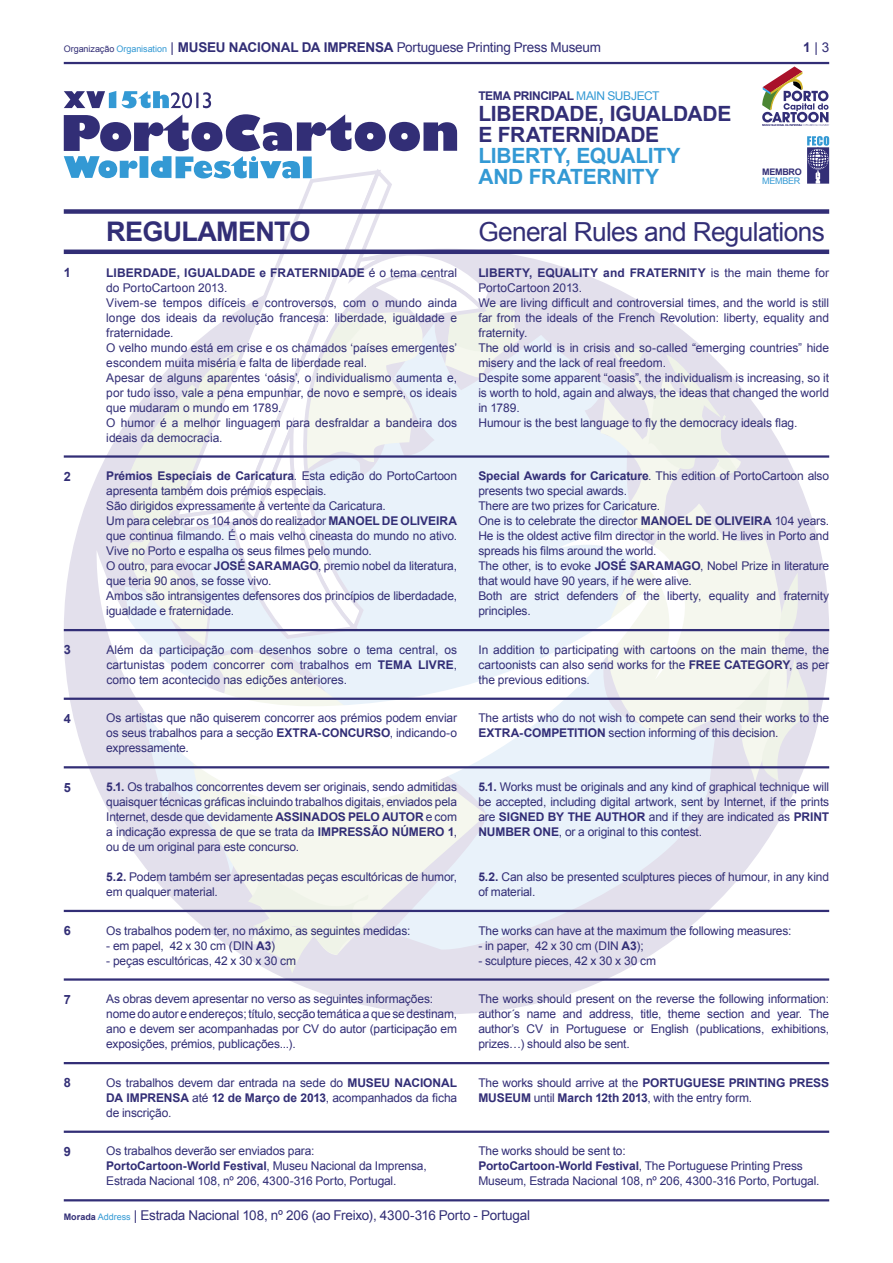
<style>
.page{position:relative;width:893px;height:1263px;background:#fff}
.page>*{position:absolute;margin:0;border:0;box-sizing:border-box;transform-origin:0 0}
.t1{font:700 27px "Arial";letter-spacing:-.025em;color:#322e76}
.t2{font:26.25px "Arial";letter-spacing:-.025em;color:#322e76}
.t3{font:700 21px/21px "Arial";letter-spacing:-.01em;color:#322e76}
.t4{font:700 21px/21px "Arial";letter-spacing:-.015em;color:#3399d4}
.t5{font:13.5px "Arial";letter-spacing:-.02em;color:#322e76}
.t6{font:700 12.75px "Arial";color:#322e76}
.t7{font:12px/15px "Arial";letter-spacing:-.015em;color:#322e76}
.t8{font:700 12px "Arial";letter-spacing:-.035em;color:#322e76}
.t9{font:700 9px "Arial";letter-spacing:-.03em;color:#322e76}
.t10{font:9px "Arial";letter-spacing:-.03em;color:#3399d4}
.s1{font-size:9px}
.s2{font-size:9px;color:#3399d4}
.s3{font-weight:700}
.s4{font-weight:400;color:#3399d4}
.s5{font-weight:700;font-size:9px}
</style>
<div class="page">
<div style="left:64px;top:249px;width:765px;height:765px;background:#e3e0ec;border-radius:50%"></div>
<svg style="left:124px;top:424px;width:592px;height:528px"></svg>
<svg style="left:187px;top:806px;width:299px;height:149px;fill:#f5f7ee"></svg>
<svg style="left:125px;top:531px;width:661px;height:252px;background:#eff2ef"></svg>
<svg style="left:507px;top:287px;width:255px;height:244px"></svg>
<svg style="left:126px;top:366px;width:45px;height:184px"></svg>
<svg style="left:616px;top:345px;width:123px;height:129px"></svg>
<svg style="left:779px;top:573px;width:23px;height:70px"></svg>
<svg style="left:735px;top:658px;width:76px;height:124px"></svg>
<svg style="left:248px;top:874px;width:121px;height:100px"></svg>
<svg style="left:95px;top:550px;width:574px;height:256px;background:#f0f4f8"></svg>
<svg style="left:558px;top:526px;width:137px;height:154px;background:#f3f6f6"></svg>
<svg style="left:171px;top:178px;width:53px;height:244px"></svg>
<svg style="left:224px;top:178px;width:283px;height:462px"></svg>
<svg style="left:349px;top:244px;width:171px;height:134px"></svg>
<svg style="left:169px;top:422px;width:47px;height:223px"></svg>
<svg style="left:216px;top:317px;width:180px;height:328px;background:#f3f6f7"></svg>
<hr style="left:64px;top:62px;width:765px;height:2px;background:#322e76">
<hr style="left:64px;top:1199px;width:765px;height:2px;background:#322e76">
<hr style="left:64px;top:766px;width:765px;height:2px;background:#322e76">
<hr style="left:64px;top:698px;width:765px;height:2px;background:#322e76">
<hr style="left:64px;top:250px;width:765px;height:4px;background:#322e76">
<hr style="left:64px;top:978px;width:765px;height:3px;background:#322e76">
<hr style="left:64px;top:910px;width:765px;height:2px;background:#322e76">
<hr style="left:64px;top:1062px;width:765px;height:2px;background:#322e76">
<hr style="left:64px;top:1130px;width:765px;height:3px;background:#322e76">
<svg style="left:64px;top:114px;width:393px;height:64px"></svg>
<svg style="left:64px;top:91px;width:147px;height:17px"></svg>
<div style="left:64px;top:209px;width:765px;height:5px;background:#322e76"></div>
<hr style="left:64px;top:455px;width:765px;height:3px;background:#322e76">
<svg style="left:807px;top:136px;width:22px;height:48px"></svg>
<svg style="left:762px;top:66px;width:67px;height:60px"></svg>
<hr style="left:64px;top:629px;width:765px;height:2px;background:#322e76">
<p class="t5" style="left:64px;top:39px;width:539px"><span class="s1">Organização</span> <span class="s2">Organisation</span> | <span class="s3">MUSEU NACIONAL DA IMPRENSA</span> Portuguese Printing Press Museum</p>
<p class="t5" style="left:803px;top:39px;width:28px"><span class="s3">1</span> | 3</p>
<p class="t8" style="left:478px;top:88px;width:183px">TEMA PRINCIPAL <span class="s4">MAIN SUBJECT</span></p>
<h3 class="t3" style="left:478px;top:103px;width:254px">LIBERDADE, IGUALDADE<br>E FRATERNIDADE</h3>
<h3 class="t4" style="left:478px;top:145px;width:204px">LIBERTY, EQUALITY<br>AND FRATERNITY</h3>
<p class="t9" style="left:762px;top:166px;width:41px">MEMBRO</p>
<p class="t10" style="left:762px;top:175px;width:40px">MEMBER</p>
<h1 class="t1" style="left:106px;top:214px;width:206px">REGULAMENTO</h1>
<h2 class="t2" style="left:478px;top:214px;width:348px">General Rules and Regulations</h2>
<p class="t6" style="left:64px;top:264px;width:9px">1</p>
<p class="t7" style="left:478px;top:265px;width:352px"><span class="s3">LIBERTY, EQUALITY and FRATERNITY</span> is the main theme for PortoCartoon 2013.<br>We are living difficult and controversial times, and the world is still far from the ideals of the French Revolution: liberty, equality and fraternity.<br>The old world is in crisis and so-called “emerging countries” hide misery and the lack of real freedom.<br>Despite some apparent “oasis”, the individualism is increasing, so it is worth to hold, again and always, the ideas that changed the world in 1789.<br>Humour is the best language to fly the democracy ideals flag.</p>
<p class="t7" style="left:106px;top:265px;width:352px"><span class="s3">LIBERDADE, IGUALDADE e FRATERNIDADE</span> é o tema central do PortoCartoon 2013.<br>Vivem-se tempos difíceis e controversos, com o mundo ainda longe dos ideais da revolução francesa: liberdade, igualdade e fraternidade.<br>O velho mundo está em crise e os chamados ‘países emergentes’ escondem muita miséria e falta de liberdade real.<br>Apesar de alguns aparentes ‘oásis’, o individualismo aumenta e, por tudo isso, vale a pena empunhar, de novo e sempre, os ideais que mudaram o mundo em 1789.<br>O humor é a melhor linguagem para desfraldar a bandeira dos ideais da democracia.</p>
<p class="t6" style="left:64px;top:468px;width:9px">2</p>
<p class="t7" style="left:478px;top:469px;width:352px"><span class="s3">Special Awards for Caricature</span>. This edition of PortoCartoon also presents two special awards.<br>There are two prizes for Caricature.<br>One is to celebrate the director <span class="s3">MANOEL DE OLIVEIRA</span> 104 years.<br>He is the oldest active film director in the world. He lives in Porto and spreads his films around the world.<br>The other, is to evoke <span class="s3">JOSÉ SARAMAGO</span>, Nobel Prize in literature that would have 90 years, if he were alive.<br>Both are strict defenders of the liberty, equality and fraternity principles.</p>
<p class="t7" style="left:106px;top:469px;width:352px"><span class="s3">Prémios Especiais de Caricatura</span>. Esta edição do PortoCartoon apresenta também dois prémios especiais.<br>São dirigidos expressamente à vertente da Caricatura.<br>Um para celebrar os 104 anos do realizador <span class="s3">MANOEL DE OLIVEIRA </span>que continua filmando. É o mais velho cineasta do mundo no ativo.<br>Vive no Porto e espalha os seus filmes pelo mundo.<br>O outro, para evocar <span class="s3">JOSÉ SARAMAGO</span>, premio nobel da literatura, que teria 90 anos, se fosse vivo.<br>Ambos são intransigentes defensores dos princípios de liberdadade, igualdade e fraternidade.</p>
<p class="t7" style="left:106px;top:642px;width:352px;text-align:justify">Além da participação com desenhos sobre o tema central, os cartunistas podem concorrer com trabalhos em <span class="s3">TEMA LIVRE</span>, como tem acontecido nas edições anteriores.</p>
<p class="t6" style="left:64px;top:641px;width:9px">3</p>
<p class="t7" style="left:478px;top:642px;width:352px;text-align:justify">In addition to participating with cartoons on the main theme, the cartoonists can also send works for the <span class="s3">FREE CATEGORY</span>, as per the previous editions.</p>
<p class="t7" style="left:106px;top:711px;width:352px;text-align:justify">Os artistas que não quiserem concorrer aos prémios podem enviar os seus trabalhos para a secção <span class="s3">EXTRA-CONCURSO</span>, indicando-o expressamente.</p>
<p class="t6" style="left:64px;top:710px;width:9px">4</p>
<p class="t7" style="left:478px;top:711px;width:352px">The artists who do not wish to compete can send their works to the<br><span class="s3">EXTRA-COMPETITION</span> section informing of this decision.</p>
<p class="t7" style="left:106px;top:779px;width:352px;text-align:justify"><span class="s3">5.1.</span> Os trabalhos concorrentes devem ser originais, sendo admitidas quaisquer técnicas gráficas incluindo trabalhos digitais, enviados pela Internet, desde que devidamente <span class="s3">ASSINADOS PELO AUTOR</span> e com a indicação expressa de que se trata da <span class="s3">IMPRESSÃO NÚMERO 1</span>, ou de um original para este concurso.</p>
<p class="t7" style="left:106px;top:869px;width:352px"><span class="s3">5.2.</span> Podem também ser apresentadas peças escultóricas de humor, em qualquer material.</p>
<p class="t6" style="left:64px;top:779px;width:9px">5</p>
<p class="t7" style="left:478px;top:779px;width:352px;text-align:justify"><span class="s3">5.1.</span> Works must be originals and any kind of graphical technique will be accepted, including digital artwork, sent by Internet, if the prints are <span class="s3">SIGNED BY THE AUTHOR</span> and if they are indicated as <span class="s3">PRINT NUMBER ONE</span>, or a original to this contest.</p>
<p class="t7" style="left:478px;top:869px;width:352px"><span class="s3">5.2.</span> Can also be presented sculptures pieces of humour, in any kind of material.</p>
<p class="t7" style="left:106px;top:923px;width:306px">Os trabalhos podem ter, no máximo, as seguintes medidas:</p>
<p class="t7" style="left:106px;top:938px;width:170px">- em papel, 42 x 30 cm (DIN <span class="s3">A3</span>)</p>
<p class="t7" style="left:106px;top:953px;width:191px">- peças escultóricas, 42 x 30 x 30 cm</p>
<p class="t6" style="left:64px;top:922px;width:9px">6</p>
<p class="t7" style="left:478px;top:923px;width:315px">The works can have at the maximum the following measures:</p>
<p class="t7" style="left:478px;top:938px;width:167px">- in paper, 42 x 30 cm (DIN <span class="s3">A3</span>);</p>
<p class="t7" style="left:478px;top:953px;width:179px">- sculpture pieces, 42 x 30 x 30 cm</p>
<p class="t7" style="left:106px;top:991px;width:352px">As obras devem apresentar no verso as seguintes informações: nome do autor e endereços; título, secção temática a que se destinam, ano e devem ser acompanhadas por CV do autor (participação em exposições, prémios, publicações...).</p>
<p class="t6" style="left:64px;top:991px;width:9px">7</p>
<p class="t7" style="left:478px;top:991px;width:352px;text-align:justify">The works should present on the reverse the following information: author´s name and address, title, theme section and year. The author’s CV in Portuguese or English (publications, exhibitions, prizes…) should also be sent.</p>
<p class="t7" style="left:106px;top:1075px;width:352px;text-align:justify">Os trabalhos devem dar entrada na sede do <span class="s3">MUSEU NACIONAL DA IMPRENSA</span> até <span class="s3">12 de Março de 2013</span>, acompanhados da ficha de inscrição.</p>
<p class="t6" style="left:64px;top:1074px;width:9px">8</p>
<p class="t7" style="left:478px;top:1075px;width:352px">The works should arrive at the <span class="s3">PORTUGUESE PRINTING PRESS<br>MUSEUM</span> until <span class="s3">March 12th 2013</span>, with the entry form.</p>
<p class="t7" style="left:106px;top:1144px;width:322px">Os trabalhos deverão ser enviados para:<br><span class="s3">PortoCartoon-World Festival</span>, Museu Nacional da Imprensa,<br>Estrada Nacional 108, nº 206, 4300-316 Porto, Portugal.</p>
<p class="t6" style="left:64px;top:1143px;width:9px">9</p>
<p class="t7" style="left:478px;top:1144px;width:342px">The works should be sent to:<br><span class="s3">PortoCartoon-World Festival</span>, The Portuguese Printing Press<br>Museum, Estrada Nacional 108, nº 206, 4300-316 Porto, Portugal.</p>
<p class="t5" style="left:64px;top:1207px;width:468px"><span class="s5">Morada</span> <span class="s2">Address</span> | Estrada Nacional 108, nº 206 (ao Freixo), 4300-316 Porto - Portugal</p>
</div>
